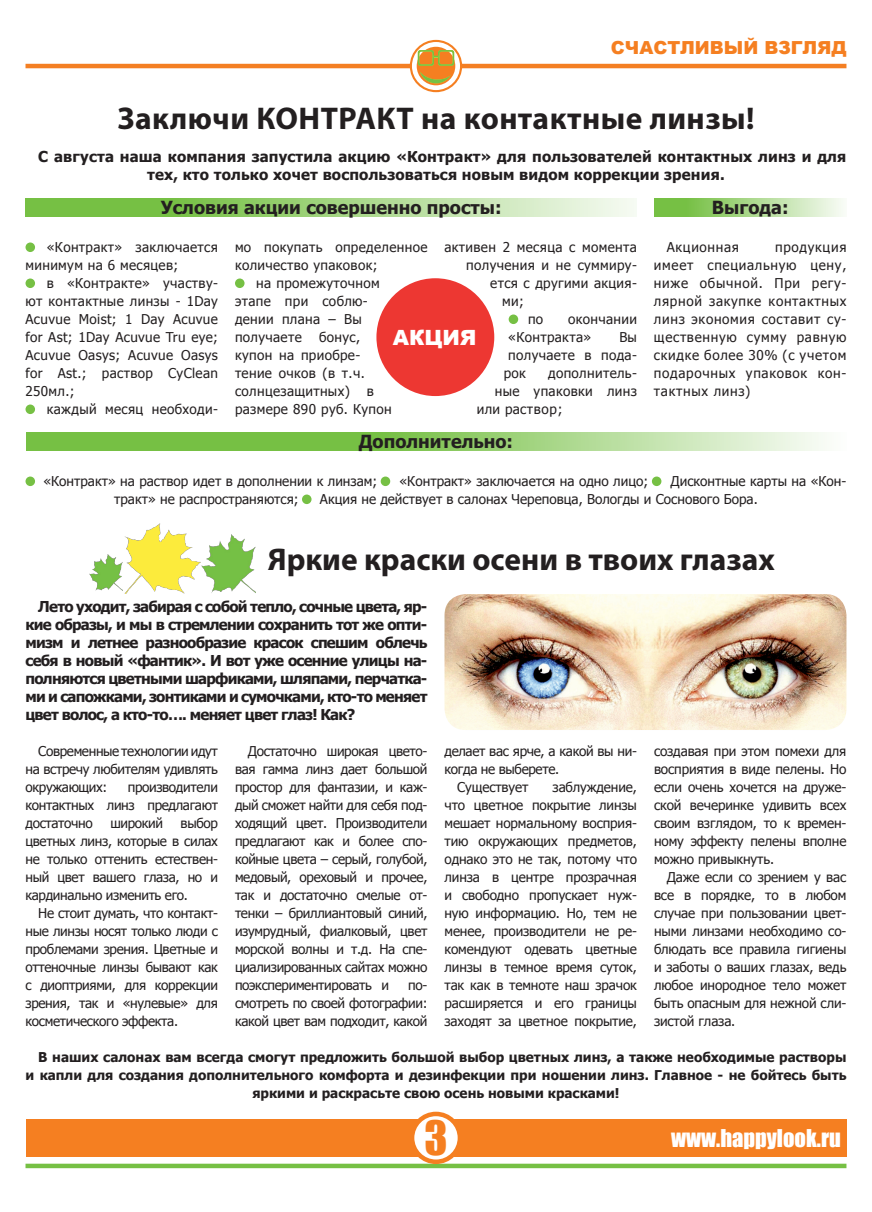
<style>
.page{position:relative;width:872px;height:1212px;background:#fff}
.page>*{position:absolute;margin:0;border:0;box-sizing:border-box;transform-origin:0 0}
.t1{font:43.5px "Impact";color:#f57f21}
.t2{font:700 31.5px "Myriad Pro";letter-spacing:.005em;color:#231f20}
.t3{font:22.5px "Impact";color:#fff}
.t4{font:900 21px "Arial";color:#fff}
.t5{font:700 18px "Tahoma";color:#231f20}
.t6{font:900 18px "Arial";color:#f57f21}
.t7{font:700 15px/18px "Tahoma";letter-spacing:.01em;color:#231f20;text-align:justify}
.t8{font:13.5px/18px "Tahoma";color:#231f20;text-align:justify}
.t9{font:13.5px/18px "Tahoma";letter-spacing:.025em;color:#231f20}
.t10{font:700 13.5px "Tahoma";color:#231f20}
.t11{font:13.5px "Tahoma";letter-spacing:-.025em;color:#231f20}
.t12{font:13.5px "Tahoma";letter-spacing:.05em;color:#231f20}
</style>
<div class="page">
<svg style="left:26px;top:432px;width:799px;height:18px;background:#99d075"></svg>
<svg style="left:654px;top:198px;width:189px;height:18px;background:#abd88d"></svg>
<svg style="left:26px;top:198px;width:611px;height:18px;background:#a6d686"></svg>
<hr style="left:26px;top:1164px;width:820px;height:4px;background:#76c044">
<hr style="left:26px;top:64px;width:820px;height:4px;background:#f47f23">
<div style="left:410px;top:40px;width:52px;height:52px;background:#f57f21;border-radius:50%"></div>
<svg style="left:412px;top:42px;width:48px;height:48px"></svg>
<div style="left:26px;top:1119px;width:820px;height:38px;background:#f57f21"></div>
<div style="left:412px;top:1114px;width:48px;height:48px;background:#fff;border-radius:50%"></div>
<div style="left:410px;top:1112px;width:52px;height:52px;border:4px solid #f57f21;border-radius:50%"></div>
<img style="left:444px;top:594px;width:402px;height:136px">
<img style="left:201px;top:535px;width:54px;height:58px">
<img style="left:89px;top:555px;width:19px;height:36px">
<img style="left:108px;top:523px;width:92px;height:71px">
<div style="left:376px;top:278px;width:118px;height:118px;background:#ed3732;border-radius:50%"></div>
<div style="left:26px;top:242px;width:9px;height:10px;background:#76c044;border-radius:50%"></div>
<div style="left:26px;top:278px;width:9px;height:10px;background:#76c044;border-radius:50%"></div>
<div style="left:26px;top:404px;width:9px;height:10px;background:#76c044;border-radius:50%"></div>
<div style="left:235px;top:278px;width:9px;height:10px;background:#76c044;border-radius:50%"></div>
<svg style="left:508px;top:314px;width:10px;height:10px"></svg>
<div style="left:26px;top:476px;width:9px;height:10px;background:#76c044;border-radius:50%"></div>
<div style="left:381px;top:476px;width:9px;height:10px;background:#76c044;border-radius:50%"></div>
<div style="left:652px;top:476px;width:9px;height:10px;background:#76c044;border-radius:50%"></div>
<div style="left:302px;top:494px;width:9px;height:10px;background:#76c044;border-radius:50%"></div>
<h3 class="t6" style="left:611px;top:35px;width:237px">СЧАСТЛИВЫЙ ВЗГЛЯД</h3>
<h2 class="t2" style="left:117px;top:97px;width:638px">Заключи КОНТРАКТ на контактные линзы!</h2>
<p class="t7" style="left:147px;top:147px;width:700px;text-indent:-109px">С августа наша компания запустила акцию «Контракт» для пользователей контактных линз и для тех, кто только хочет воспользоваться новым видом коррекции зрения.</p>
<h3 class="t5" style="left:161px;top:195px;width:342px">Условия акции совершенно просты:</h3>
<p class="t9" style="left:26px;top:237px;width:194px;text-indent:21px">«Контракт» заключается минимум на 6 месяцев;</p>
<p class="t8" style="left:26px;top:273px;width:194px;text-indent:21px">в «Контракте» участву&shy;ют контактные линзы - 1Day Acuvue Moist; 1 Day Acuvue for Ast; 1Day Acuvue Tru eye; Acuvue Oasys; Acuvue Oasys for Ast.; раствор CyClean 250мл.;</p>
<p class="t9" style="left:47px;top:399px;width:173px">каждый месяц необходи-</p>
<h3 class="t5" style="left:712px;top:195px;width:78px">Выгода:</h3>
<p class="t9" style="left:444px;top:237px;width:194px">активен 2 месяца с момента</p>
<p class="t9" style="left:466px;top:255px;width:172px">получения и не суммиру-</p>
<p class="t9" style="left:490px;top:273px;width:148px">ется с другими акция-</p>
<p class="t8" style="left:502px;top:291px;width:23px">ми;</p>
<p class="t8" style="left:528px;top:309px;width:17px">по</p>
<p class="t12" style="left:666px;top:238px;width:74px">Акционная</p>
<p class="t8" style="left:654px;top:237px;width:194px;text-indent:121px">продукция имеет специальную цену, ниже обычной. При регу&shy;лярной закупке контактных линз экономия составит су&shy;щественную сумму равную скидке более 30% (с учетом подарочных упаковок кон&shy;тактных линз)</p>
<p class="t9" style="left:235px;top:237px;width:194px">мо покупать определенное</p>
<p class="t9" style="left:235px;top:255px;width:144px">количество упаковок;</p>
<p class="t9" style="left:256px;top:273px;width:125px">на промежуточном</p>
<p class="t9" style="left:235px;top:291px;width:134px">этапе при соблю-</p>
<p class="t9" style="left:235px;top:309px;width:128px">дении плана – Вы</p>
<p class="t9" style="left:235px;top:327px;width:68px">получаете</p>
<p class="t9" style="left:508px;top:309px;width:130px;text-indent:60px">окончании «Контракта»</p>
<h3 class="t4" style="left:393px;top:322px;width:85px">АКЦИЯ</h3>
<p class="t9" style="left:235px;top:327px;width:158px;text-indent:84px">бонус, купон на приобре&shy;тение очков (в т.ч. солнцезащитных) в размере 890 руб. Купон</p>
<p class="t8" style="left:619px;top:327px;width:19px">Вы</p>
<p class="t9" style="left:508px;top:345px;width:130px">получаете в пода-</p>
<p class="t8" style="left:504px;top:363px;width:24px">рок</p>
<p class="t9" style="left:548px;top:363px;width:90px">дополнитель-</p>
<p class="t9" style="left:495px;top:381px;width:144px">ные упаковки линз</p>
<p class="t9" style="left:477px;top:399px;width:87px">или раствор;</p>
<h3 class="t5" style="left:359px;top:429px;width:156px">Дополнительно:</h3>
<p class="t8" style="left:43px;top:471px;width:335px">«Контракт» на раствор идет в дополнении к линзам;</p>
<p class="t8" style="left:399px;top:471px;width:250px">«Контракт» заключается на одно лицо;</p>
<p class="t8" style="left:670px;top:471px;width:177px">Дисконтные карты на «Кон-</p>
<p class="t8" style="left:114px;top:489px;width:186px">тракт» не распространяются;</p>
<p class="t8" style="left:320px;top:489px;width:439px">Акция не действует в салонах Череповца, Вологды и Соснового Бора.</p>
<h2 class="t2" style="left:268px;top:539px;width:508px">Яркие краски осени в твоих глазах</h2>
<p class="t7" style="left:26px;top:597px;width:403px;text-indent:13px">Лето уходит, забирая с собой тепло, сочные цвета, яр&shy;кие образы, и мы в стремлении сохранить тот же опти&shy;мизм и летнее разнообразие красок спешим облечь себя в новый «фантик». И вот уже осенние улицы на&shy;полняются цветными шарфиками, шляпами, перчатка&shy;ми и сапожками, зонтиками и сумочками, кто-то меняет цвет волос, а кто-то…. меняет цвет глаз! Как?</p>
<p class="t8" style="left:235px;top:741px;width:194px;text-indent:13px">Достаточно широкая цвето&shy;вая гамма линз дает большой простор для фантазии, и каж&shy;дый сможет найти для себя под&shy;ходящий цвет. Производители предлагают как и более спо&shy;койные цвета – серый, голубой, медовый, ореховый и прочее, так и достаточно смелые от&shy;тенки – бриллиантовый синий, изумрудный, фиалковый, цвет морской волны и т.д. На спе&shy;циализированных сайтах можно поэкспериментировать и</p>
<p class="t11" style="left:444px;top:742px;width:194px">делает вас ярче, а какой вы ни-</p>
<p class="t11" style="left:444px;top:760px;width:116px">когда не выберете.</p>
<p class="t8" style="left:457px;top:777px;width:73px">Существует</p>
<p class="t8" style="left:26px;top:741px;width:194px;text-indent:13px">Современные технологии идут на встречу любителям удивлять окружающих:</p>
<p class="t8" style="left:654px;top:741px;width:194px">создавая при этом помехи для восприятия в виде пелены. Но если очень хочется на друже&shy;ской вечеринке удивить всех своим взглядом, то к времен&shy;ному эффекту пелены вполне можно привыкнуть.</p>
<p class="t8" style="left:654px;top:867px;width:194px;text-indent:13px">Даже если со зрением у вас все в порядке, то в любом случае при пользовании цвет&shy;ными линзами необходимо со&shy;блюдать все правила гигиены и заботы о ваших глазах, ведь любое инородное тело может быть опасным для нежной сли&shy;зистой глаза.</p>
<p class="t10" style="left:38px;top:1047px;width:809px">В наших салонах вам всегда смогут предложить большой выбор цветных линз, а также необходимые растворы</p>
<p class="t10" style="left:26px;top:1065px;width:822px">и капли для создания дополнительного комфорта и дезинфекции при ношении линз. Главное - не бойтесь быть</p>
<p class="t10" style="left:252px;top:1083px;width:369px">яркими и раскрасьте свою осень новыми красками!</p>
<p class="t8" style="left:444px;top:777px;width:194px;text-indent:108px">заблуждение, что цветное покрытие линзы мешает нормальному восприя&shy;тию окружающих предметов, однако это не так, потому что линза в центре прозрачная и свободно пропускает нуж&shy;ную информацию. Но, тем не менее, производители не ре&shy;комендуют одевать цветные линзы в темное время суток, так как в темноте наш зрачок расширяется и его границы заходят за цветное покрытие,</p>
<p class="t8" style="left:26px;top:777px;width:194px;text-indent:102px">производители контактных линз предлагают достаточно</p>
<p class="t11" style="left:110px;top:814px;width:54px">широкий</p>
<p class="t8" style="left:26px;top:813px;width:194px;text-indent:155px">выбор цветных линз, которые в силах не только оттенить естествен&shy;ный цвет вашего глаза, но и кардинально изменить его.</p>
<p class="t8" style="left:26px;top:903px;width:194px;text-indent:13px">Не стоит думать, что контакт&shy;ные линзы носят только люди с проблемами зрения. Цветные и оттеночные линзы бывают как с диоптриями, для коррекции зрения, так и «нулевые» для косметического эффекта.</p>
<p class="t8" style="left:235px;top:975px;width:194px;text-indent:173px">по&shy;смотреть по своей фотографии: какой цвет вам подходит, какой</p>
<h1 class="t1" style="left:424px;top:1104px;width:25px">3</h1>
<h3 class="t3" style="left:671px;top:1120px;width:171px">www.happylook.ru</h3>
</div>
